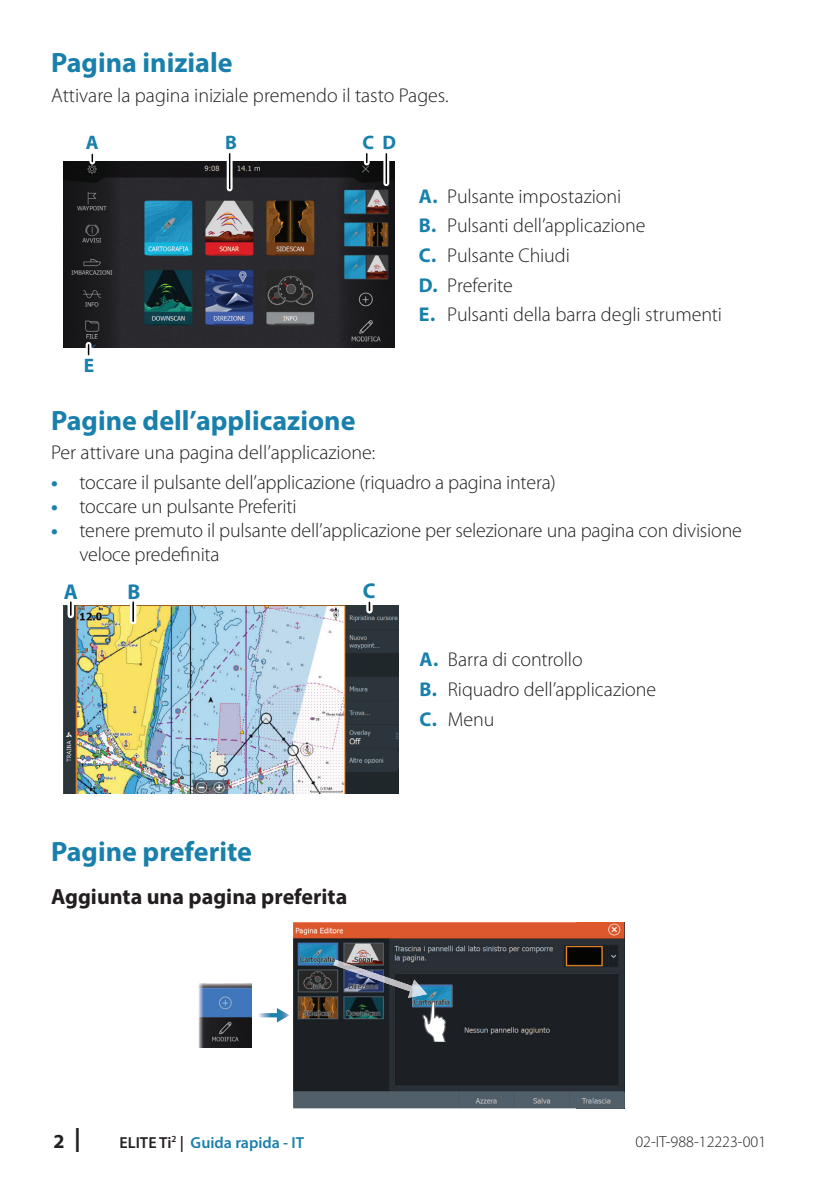
<style>
.page{position:relative;width:840px;height:1191px;background:#fff}
.page>*{position:absolute;margin:0;border:0;box-sizing:border-box;transform-origin:0 0}
.t1{font:700 28px "Myriad Pro";color:#1980ac}
.t2{font:700 22px "Myriad Pro";color:#231f20}
.t3{font:700 21.4px "Myriad Pro";color:#1980ac}
.t4{font:300 20px/29.6px "Myriad Pro";letter-spacing:-.01em;color:#231f20}
.t5{font:700 20px "Myriad Pro";color:#231f20}
.t6{font:700 19.6px "Myriad Pro";color:#1980ac}
.t7{font:600 16px "Myriad Pro";color:#1980ac}
.t8{font:300 16px "Myriad Pro";color:#231f20}
.s1{font-weight:700;color:#1980ac}
.s2{font-size:24px}
.s3{color:#231f20}
</style>
<div class="page">
<img style="left:63px;top:161px;width:331px;height:186px">
<svg style="left:226px;top:154px;width:6px;height:34px"></svg>
<hr style="left:229px;top:154px;width:1px;height:34px;background:#040503">
<svg style="left:363px;top:154px;width:6px;height:9px"></svg>
<div style="left:383px;top:154px;width:6px;height:29px;background:#f6f6f6"></div>
<hr style="left:385px;top:154px;width:2px;height:29px;background:#040503">
<div style="left:89px;top:154px;width:6px;height:8px;background:#fff"></div>
<svg style="left:91px;top:154px;width:2px;height:8px"></svg>
<svg style="left:86px;top:345px;width:5px;height:10px"></svg>
<img style="left:64px;top:605px;width:334px;height:189px">
<svg style="left:366px;top:602px;width:6px;height:8px"></svg>
<svg style="left:368px;top:602px;width:2px;height:8px"></svg>
<div style="left:130px;top:602px;width:6px;height:19px;background:#fff"></div>
<svg style="left:132px;top:602px;width:2px;height:19px"></svg>
<div style="left:67px;top:602px;width:7px;height:13px;background:#fff"></div>
<svg style="left:70px;top:602px;width:2px;height:13px"></svg>
<img style="left:293px;top:922px;width:331px;height:186px">
<img style="left:198px;top:983px;width:53px;height:64px">
<svg style="left:259px;top:1013px;width:18px;height:4px"></svg>
<svg style="left:277px;top:1008px;width:12px;height:14px"></svg>
<img style="left:412px;top:984px;width:40px;height:23px">
<img style="left:333px;top:959px;width:79px;height:32px">
<img style="left:408px;top:979px;width:10px;height:19px">
<img style="left:412px;top:984px;width:15px;height:13px">
<svg style="left:422px;top:999px;width:25px;height:44px"></svg>
<h1 class="t1" style="left:51px;top:44px;width:183px">Pagina iniziale</h1>
<p class="t4" style="left:51px;top:81px;width:399px">Attivare la pagina iniziale premendo il tasto Pages.</p>
<p class="t6" style="left:86px;top:129px;width:14px">A</p>
<p class="t6" style="left:225px;top:129px;width:13px">B</p>
<p class="t6" style="left:362px;top:129px;width:35px">C D</p>
<p class="t6" style="left:84px;top:352px;width:12px">E</p>
<p class="t4" style="left:418px;top:181px;width:304px"><span class="s1">A.</span> Pulsante impostazioni<br><span class="s1">B.</span> Pulsanti dell’applicazione<br><span class="s1">C.</span> Pulsante Chiudi<br><span class="s1">D.</span> Preferite<br><span class="s1">E.</span> Pulsanti della barra degli strumenti</p>
<h1 class="t1" style="left:51px;top:402px;width:306px">Pagine dell’applicazione</h1>
<p class="t4" style="left:51px;top:438px;width:325px">Per attivare una pagina dell’applicazione:</p>
<p class="t4" style="left:51px;top:468px;width:506px"><span class="s1">•</span> toccare il pulsante dell’applicazione (riquadro a pagina intera)</p>
<p class="t4" style="left:51px;top:492px;width:247px"><span class="s1">•</span> toccare un pulsante Preferiti</p>
<p class="t4" style="left:79px;top:518px;width:663px;line-height:24px;text-indent:-28px"><span class="s1">•</span> tenere premuto il pulsante dell’applicazione per selezionare una pagina con divisione veloce predefinita</p>
<p class="t3" style="left:64px;top:577px;width:16px">A</p>
<p class="t3" style="left:127px;top:577px;width:14px">B</p>
<p class="t3" style="left:362px;top:577px;width:14px">C</p>
<h1 class="t1" style="left:51px;top:833px;width:202px">Pagine preferite</h1>
<p class="t2" style="left:51px;top:882px;width:297px">Aggiunta una pagina preferita</p>
<p class="t4" style="left:419px;top:645px;width:238px"><span class="s1">A.</span> Barra di controllo<br><span class="s1">B.</span> Riquadro dell’applicazione<br><span class="s1">C.</span> Menu</p>
<p class="t5" style="left:53px;top:1128px;width:29px">2 <span class="s2">|</span></p>
<p class="t7" style="left:119px;top:1132px;width:186px"><span class="s3">ELITE Ti</span><sup>2</sup> <span class="s3">|</span> Guida rapida - IT</p>
<p class="t8" style="left:635px;top:1133px;width:132px">02-IT-988-12223-001</p>
</div>
